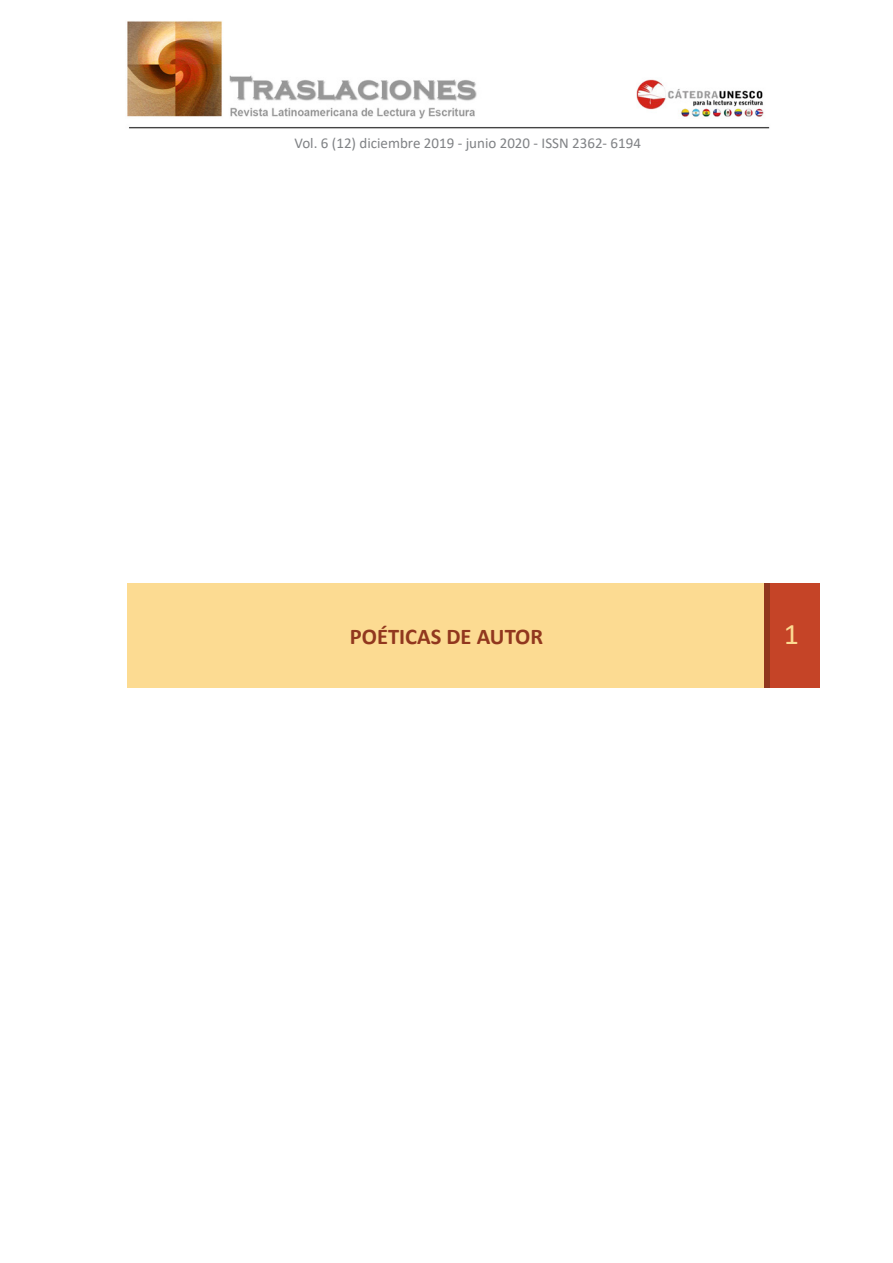
<style>
.page{position:relative;width:893px;height:1263px;background:#fff}
.page>*{position:absolute;margin:0;border:0;box-sizing:border-box;transform-origin:0 0}
.t1{font:30px "Calibri";color:#fcdb92}
.t2{font:700 22.5px "Calibri";color:#91371e}
.t3{font:15px "Calibri";color:#808285}
</style>
<div class="page">
<img style="left:127px;top:21px;width:643px;height:108px">
<div style="left:764px;top:583px;width:56px;height:105px;background:#c54427"></div>
<div style="left:128px;top:583px;width:637px;height:105px;background:#fcdb92"></div>
<div style="left:764px;top:583px;width:6px;height:105px;background:#91371e"></div>
<p class="t3" style="left:294px;top:133px;width:348px">Vol. 6 (12) diciembre 2019 - junio 2020 - ISSN 2362- 6194</p>
<p class="t2" style="left:350px;top:621px;width:195px">POÉTICAS DE AUTOR</p>
<p class="t1" style="left:784px;top:613px;width:17px">1</p>
</div>
